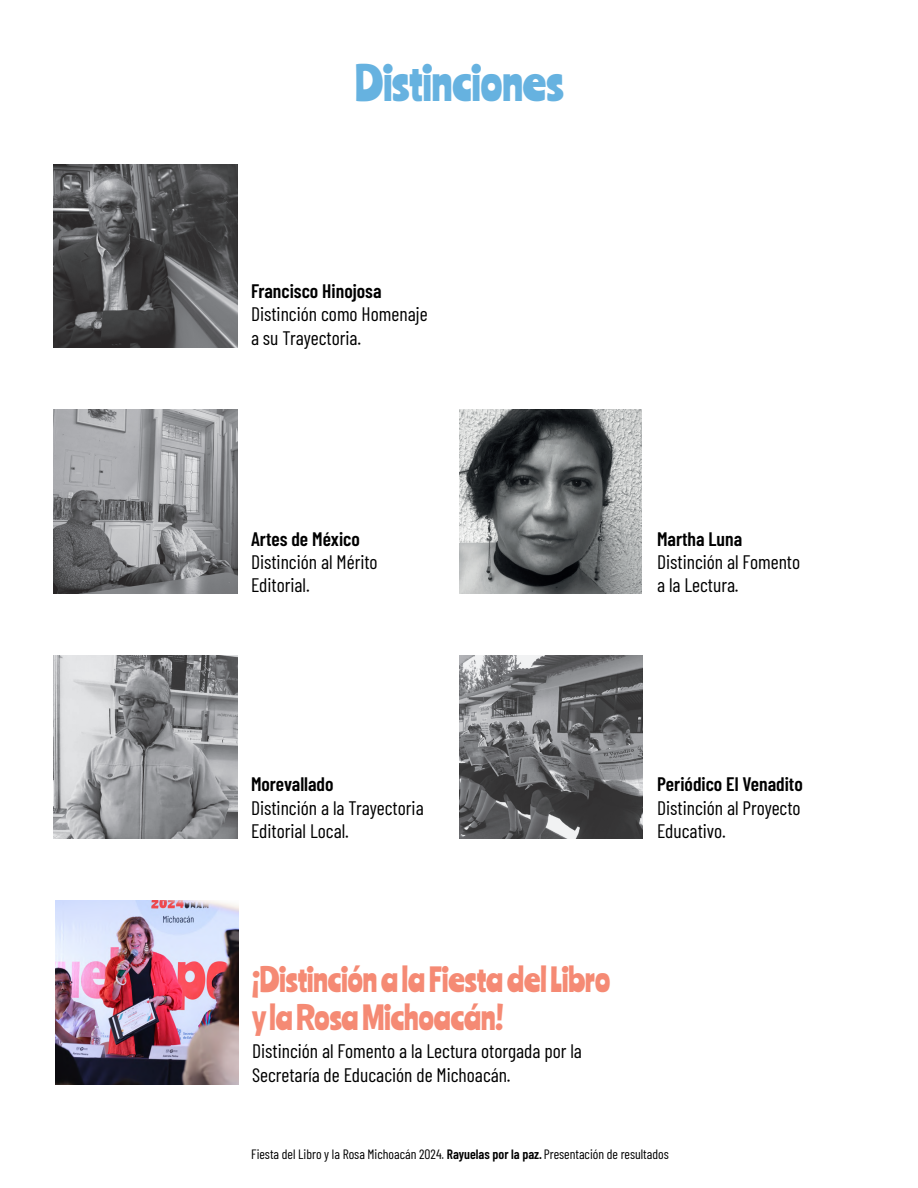
<style>
.page{position:relative;width:918px;height:1188px;background:#fff}
.page>*{position:absolute;margin:0;border:0;box-sizing:border-box;transform-origin:0 0}
.t1{font:45px "Ranchers";color:#66b2e0}
.t2{font:31.5px "Ranchers";color:#f58a74}
.t3{font:19.5px/23.4px "Barlow Condensed";color:#000}
.t4{font:13.5px "Barlow Condensed";color:#000}
.s1{font-weight:600}
</style>
<div class="page">
<img style="left:54px;top:164px;width:183px;height:184px">
<img style="left:54px;top:410px;width:183px;height:183px">
<img style="left:54px;top:655px;width:183px;height:184px">
<img style="left:459px;top:410px;width:183px;height:183px">
<img style="left:459px;top:655px;width:183px;height:184px">
<img style="left:55px;top:901px;width:184px;height:184px">
<p class="t1" style="left:355px;top:54px;width:210px">Distinciones</p>
<p class="t3" style="left:251px;top:278px;width:178px"><span class="s1">Francisco Hinojosa<br></span>Distinción como Homenaje a su Trayectoria.</p>
<p class="t3" style="left:251px;top:526px;width:128px"><span class="s1">Artes de México<br></span>Distinción al Mérito<br>Editorial.</p>
<p class="t3" style="left:657px;top:526px;width:145px"><span class="s1">Martha Luna<br></span>Distinción al Fomento a la Lectura.</p>
<p class="t3" style="left:251px;top:771px;width:174px"><span class="s1">Morevallado<br></span>Distinción a la Trayectoria<br>Editorial Local.</p>
<p class="t3" style="left:657px;top:771px;width:147px;text-align:justify"><span class="s1">Periódico El Venadito </span>Distinción al Proyecto Educativo.</p>
<p class="t2" style="left:252px;top:959px;width:360px">¡Distinción a la Fiesta del Libro</p>
<p class="t2" style="left:252px;top:997px;width:253px">y la Rosa Michoacán!</p>
<p class="t3" style="left:252px;top:1038px;width:331px">Distinción al Fomento a la Lectura otorgada por la</p>
<p class="t3" style="left:252px;top:1062px;width:260px">Secretaría de Educación de Michoacán.</p>
<p class="t4" style="left:251px;top:1144px;width:419px">Fiesta del Libro y la Rosa Michoacán 2024. <span class="s1">Rayuelas por la paz.</span> Presentación de resultados</p>
</div>
